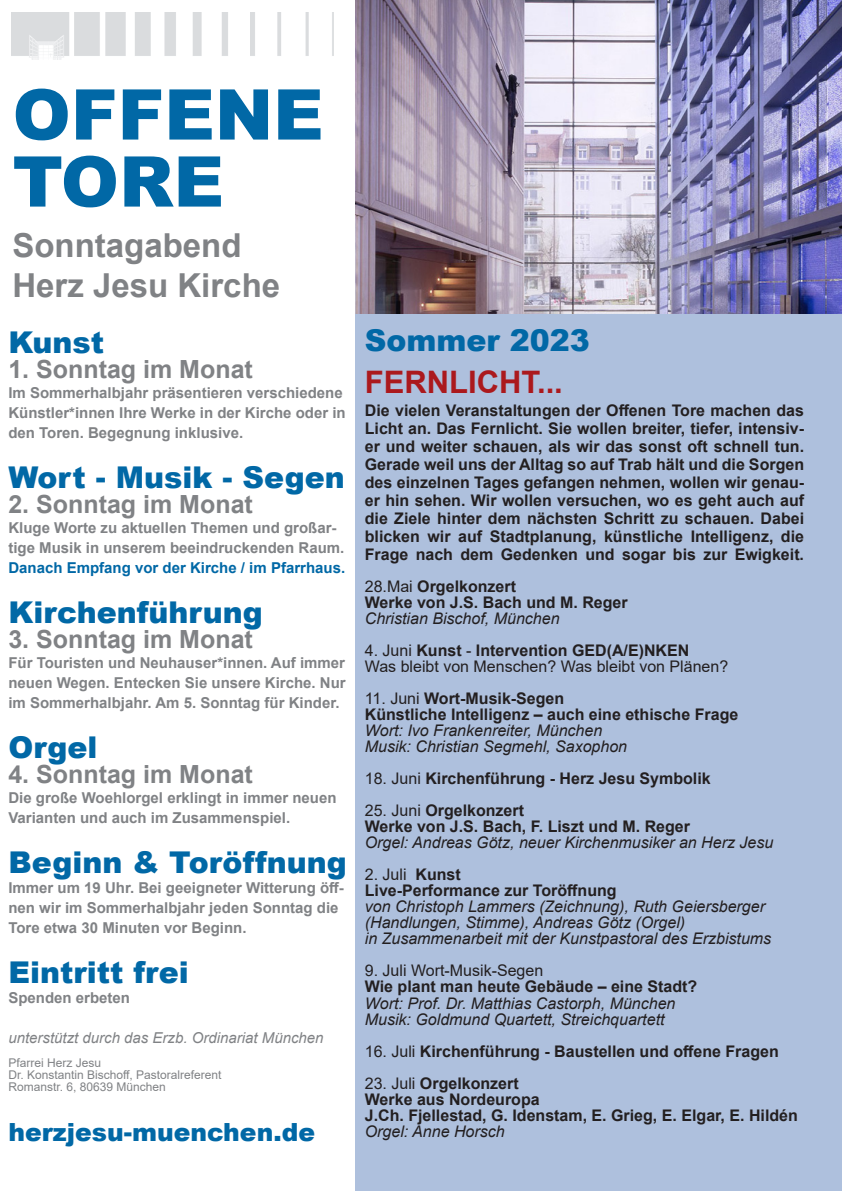
<style>
.page{position:relative;width:842px;height:1191px;background:#fff}
.page>*{position:absolute;margin:0;border:0;box-sizing:border-box;transform-origin:0 0}
.t1{font:900 70px "Arial";color:#0168a6}
.t2{font:700 33px "Arial";color:#808285}
.t3{font:700 31px "Arial";color:#ab191d}
.t4{font:900 30px "Arial";color:#0168a6}
.t5{font:700 25px "Arial";color:#808285}
.t6{font:900 25px "Arial";color:#0168a6}
.t7{font:700 16px/18px "Arial";color:#231f20;text-align:justify}
.t8{font:italic 16px/16px "Arial";color:#231f20}
.t9{font:16px "Arial";color:#231f20}
.t10{font:700 15px/20px "Arial";color:#808285}
.t11{font:italic 15px "Arial";color:#808285}
.t12{font:700 15px "Arial";color:#0168a6}
.t13{font:12px/12px "Arial";color:#808285}
.s1{font-weight:400}
.s2{font-weight:700}
.s3{font-weight:700;font-style:normal}
</style>
<div class="page">
<div style="left:355px;top:309px;width:486px;height:881px;background:#aec0dd"></div>
<img style="left:355px;top:0;width:487px;height:313px">
<img style="left:11px;top:13px;width:323px;height:46px">
<p class="t1" style="left:13px;top:64px;width:313px">OFFENE</p>
<p class="t1" style="left:13px;top:131px;width:213px">TORE</p>
<p class="t2" style="left:12px;top:222px;width:231px">Sonntagabend</p>
<p class="t2" style="left:12px;top:262px;width:269px">Herz Jesu Kirche</p>
<p class="t4" style="left:8px;top:320px;width:97px">Kunst</p>
<p class="t5" style="left:8px;top:352px;width:246px">1. Sonntag im Monat</p>
<p class="t10" style="left:8px;top:383px;width:339px">Im Sommerhalbjahr präsentieren verschiedene<br>Künstler*innen Ihre Werke in der Kirche oder in den Toren. Begegnung inklusive.</p>
<p class="t4" style="left:8px;top:455px;width:338px">Wort - Musik - Segen</p>
<p class="t5" style="left:8px;top:487px;width:246px">2. Sonntag im Monat</p>
<p class="t10" style="left:8px;top:518px;width:337px">Kluge Worte zu aktuellen Themen und großar&shy;tige Musik in unserem beeindruckenden Raum.</p>
<p class="t12" style="left:8px;top:557px;width:338px">Danach Empfang vor der Kirche / im Pfarrhaus.</p>
<p class="t4" style="left:8px;top:590px;width:256px">Kirchenführung</p>
<p class="t5" style="left:8px;top:622px;width:246px">3. Sonntag im Monat</p>
<p class="t10" style="left:8px;top:653px;width:339px;text-align:justify">Für Touristen und Neuhauser*innen. Auf immer neuen Wegen. Entecken Sie unsere Kirche. Nur im Sommerhalbjahr. Am 5. Sonntag für Kinder.</p>
<p class="t4" style="left:8px;top:725px;width:91px">Orgel</p>
<p class="t5" style="left:8px;top:757px;width:246px">4. Sonntag im Monat</p>
<p class="t10" style="left:8px;top:788px;width:330px">Die große Woehlorgel erklingt in immer neuen<br>Varianten und auch im Zusammenspiel.</p>
<p class="t4" style="left:8px;top:840px;width:340px">Beginn &amp; Toröffnung</p>
<p class="t10" style="left:8px;top:878px;width:337px">Immer um 19 Uhr. Bei geeigneter Witterung öff&shy;nen wir im Sommerhalbjahr jeden Sonntag die<br>Tore etwa 30 Minuten vor Beginn.</p>
<p class="t4" style="left:8px;top:950px;width:182px">Eintritt frei</p>
<p class="t10" style="left:8px;top:988px;width:123px">Spenden erbeten</p>
<p class="t11" style="left:8px;top:1028px;width:317px">unterstützt durch das Erzb. Ordinariat München</p>
<p class="t13" style="left:8px;top:1057px;width:215px">Pfarrei Herz Jesu<br>Dr. Konstantin Bischoff, Pastoralreferent<br>Romanstr. 6, 80639 München</p>
<p class="t6" style="left:8px;top:1114px;width:308px">herzjesu-muenchen.de</p>
<p class="t4" style="left:365px;top:318px;width:227px">Sommer 2023</p>
<p class="t3" style="left:365px;top:360px;width:200px">FERNLICHT...</p>
<p class="t7" style="left:365px;top:402px;width:441px">Die vielen Veranstaltungen der Offenen Tore machen das Licht an. Das Fernlicht. Sie wollen breiter, tiefer, intensiv&shy;er und weiter schauen, als wir das sonst oft schnell tun.</p>
<p class="t7" style="left:365px;top:456px;width:441px">Gerade weil uns der Alltag so auf Trab hält und die Sorgen des einzelnen Tages gefangen nehmen, wollen wir genau&shy;er hin sehen. Wir wollen versuchen, wo es geht auch auf die Ziele hinter dem nächsten Schritt zu schauen. Dabei blicken wir auf Stadtplanung, künstliche Intelligenz, die Frage nach dem Gedenken und sogar bis zur Ewigkeit.</p>
<p class="t7" style="left:365px;top:579px;width:264px;line-height:16px"><span class="s1">28.Mai</span> Orgelkonzert<br>Werke von J.S. Bach und M. Reger</p>
<p class="t8" style="left:365px;top:611px;width:196px">Christian Bischof, München</p>
<p class="t7" style="left:365px;top:642px;width:326px"><span class="s1">4. Juni</span> Kunst <span class="s1">-</span> Intervention GED(A/E)NKEN</p>
<p class="t9" style="left:365px;top:655px;width:365px">Was bleibt von Menschen? Was bleibt von Plänen?</p>
<p class="t7" style="left:365px;top:690px;width:201px"><span class="s1">11. Juni</span> Wort-Musik-Segen</p>
<p class="t7" style="left:365px;top:706px;width:375px">Künstliche Intelligenz – auch eine ethische Frage</p>
<p class="t8" style="left:365px;top:723px;width:264px">Wort: Ivo Frankenreiter, München<br>Musik: Christian Segmehl, Saxophon</p>
<p class="t7" style="left:365px;top:770px;width:347px"><span class="s1">18. Juni</span> Kirchenführung - Herz Jesu Symbolik</p>
<p class="t7" style="left:365px;top:802px;width:161px"><span class="s1">25. Juni</span> Orgelkonzert</p>
<p class="t7" style="left:365px;top:818px;width:327px">Werke von J.S. Bach, F. Liszt und M. Reger</p>
<p class="t8" style="left:365px;top:835px;width:410px">Orgel: Andreas Götz, neuer Kirchenmusiker an Herz Jesu</p>
<p class="t9" style="left:365px;top:863px;width:98px">2. Juli <span class="s2">Kunst</span></p>
<p class="t8" style="left:365px;top:883px;width:402px"><span class="s3">Live-Performance zur Toröffnung<br></span>von Christoph Lammers (Zeichnung), Ruth Geiersberger (Handlungen, Stimme), Andreas Götz (Orgel)</p>
<p class="t8" style="left:365px;top:931px;width:408px">in Zusammenarbeit mit der Kunstpastoral des Erzbistums</p>
<p class="t9" style="left:365px;top:959px;width:180px">9. Juli Wort-Musik-Segen</p>
<p class="t7" style="left:365px;top:978px;width:334px">Wie plant man heute Gebäude – eine Stadt?</p>
<p class="t8" style="left:365px;top:995px;width:312px">Wort: Prof. Dr. Matthias Castorph, München</p>
<p class="t8" style="left:365px;top:1011px;width:301px">Musik: Goldmund Quartett, Streichquartett</p>
<p class="t7" style="left:365px;top:1042px;width:415px"><span class="s1">16. Juli</span> Kirchenführung - Baustellen und offene Fragen</p>
<p class="t7" style="left:365px;top:1075px;width:176px;line-height:16px"><span class="s1">23. Juli</span> Orgelkonzert<br>Werke aus Nordeuropa</p>
<p class="t7" style="left:365px;top:1106px;width:435px">J.Ch. Fjellestad, G. Idenstam, E. Grieg, E. Elgar, E. Hildén</p>
<p class="t8" style="left:365px;top:1123px;width:141px">Orgel: Anne Horsch</p>
</div>
